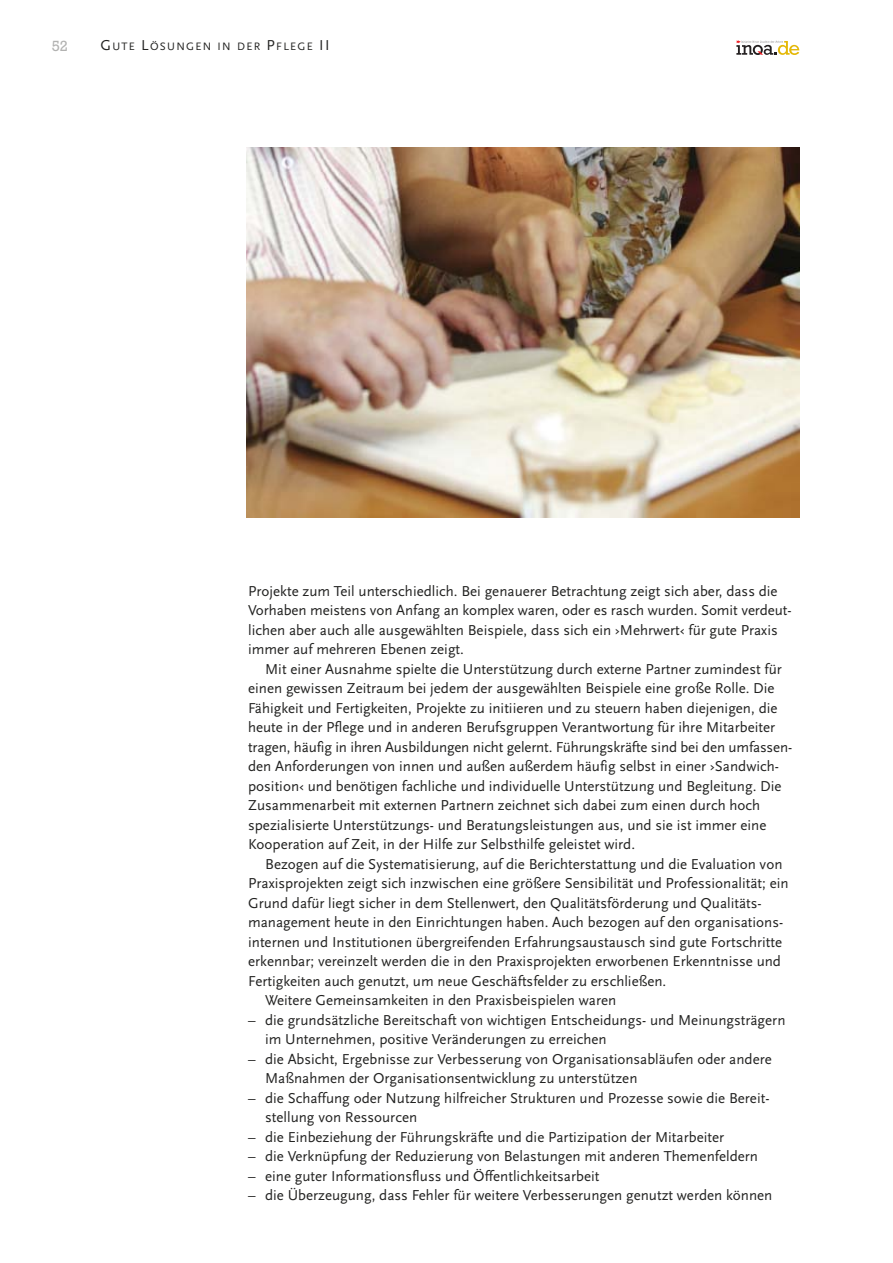
<style>
.page{position:relative;width:893px;height:1263px;background:#fff}
.page>*{position:absolute;margin:0;border:0;box-sizing:border-box;transform-origin:0 0}
.t1{font:15px/19.5px "Scala Sans Pro";color:#222221}
.t2{font:15px "Rockwell";color:#b2b2b1}
.t3{font:11.25px "Scala Sans Pro";letter-spacing:.115em;color:#222221}
.s1{font-size:15px}
</style>
<div class="page">
<svg style="left:736px;top:40px;width:63px;height:15px"></svg>
<img style="left:247px;top:147px;width:552px;height:371px">
<p class="t2" style="left:52px;top:41px;width:18px">52</p>
<p class="t3" style="left:101px;top:41px;width:230px"><span class="s1">G</span>UTE <span class="s1">L</span>ÖSUNGEN IN DER <span class="s1">P</span>FLEGE <span class="s1">II</span></p>
<p class="t1" style="left:248px;top:581px;width:545px">Projekte zum Teil unterschiedlich. Bei genauerer Betrachtung zeigt sich aber, dass die Vorhaben meistens von Anfang an komplex waren, oder es rasch wurden. Somit verdeut&shy;lichen aber auch alle ausgewählten Beispiele, dass sich ein ›Mehrwert‹ für gute Praxis immer auf mehreren Ebenen zeigt.</p>
<p class="t1" style="left:248px;top:659px;width:545px;text-indent:17px">Mit einer Ausnahme spielte die Unterstützung durch externe Partner zumindest für einen gewissen Zeitraum bei jedem der ausgewählten Beispiele eine große Rolle. Die Fähigkeit und Fertigkeiten, Projekte zu initiieren und zu steuern haben diejenigen, die heute in der Pflege und in anderen Berufsgruppen Verantwortung für ihre Mitarbeiter tragen, häufig in ihren Ausbildungen nicht gelernt. Führungskräfte sind bei den umfassen&shy;den Anforderungen von innen und außen außerdem häufig selbst in einer ›Sandwich&shy;position‹ und benötigen fachliche und individuelle Unterstützung und Begleitung. Die Zusammenarbeit mit externen Partnern zeichnet sich dabei zum einen durch hoch spezialisierte Unterstützungs- und Beratungsleistungen aus, und sie ist immer eine Kooperation auf Zeit, in der Hilfe zur Selbsthilfe geleistet wird.</p>
<p class="t1" style="left:265px;top:854px;width:519px">Bezogen auf die Systematisierung, auf die Berichterstattung und die Evaluation von</p>
<p class="t1" style="left:248px;top:874px;width:542px">Praxisprojekten zeigt sich inzwischen eine größere Sensibilität und Professionalität; ein</p>
<p class="t1" style="left:248px;top:893px;width:515px">Grund dafür liegt sicher in dem Stellenwert, den Qualitätsförderung und Qualitäts-</p>
<p class="t1" style="left:248px;top:913px;width:537px">management heute in den Einrichtungen haben. Auch bezogen auf den organisations-</p>
<p class="t1" style="left:248px;top:932px;width:535px">internen und Institutionen übergreifenden Erfahrungsaustausch sind gute Fortschritte</p>
<p class="t1" style="left:248px;top:952px;width:534px">erkennbar; vereinzelt werden die in den Praxisprojekten erworbenen Erkenntnisse und</p>
<p class="t1" style="left:248px;top:971px;width:420px">Fertigkeiten auch genutzt, um neue Geschäftsfelder zu erschließen.</p>
<p class="t1" style="left:265px;top:991px;width:353px">Weitere Gemeinsamkeiten in den Praxisbeispielen waren</p>
<p class="t1" style="left:265px;top:1010px;width:522px;text-indent:-17px">– die grundsätzliche Bereitschaft von wichtigen Entscheidungs- und Meinungsträgern im Unternehmen, positive Veränderungen zu erreichen</p>
<p class="t1" style="left:265px;top:1049px;width:508px;text-indent:-17px">– die Absicht, Ergebnisse zur Verbesserung von Organisationsabläufen oder andere<br>Maßnahmen der Organisationsentwicklung zu unterstützen</p>
<p class="t1" style="left:265px;top:1088px;width:506px;text-indent:-17px">– die Schaffung oder Nutzung hilfreicher Strukturen und Prozesse sowie die Bereit&shy;stellung von Ressourcen</p>
<p class="t1" style="left:248px;top:1127px;width:478px">– die Einbeziehung der Führungskräfte und die Partizipation der Mitarbeiter</p>
<p class="t1" style="left:248px;top:1147px;width:511px">– die Verknüpfung der Reduzierung von Belastungen mit anderen Themenfeldern</p>
<p class="t1" style="left:248px;top:1166px;width:353px">– eine guter Informationsfluss und Öffentlichkeitsarbeit</p>
<p class="t1" style="left:248px;top:1186px;width:526px">– die Überzeugung, dass Fehler für weitere Verbesserungen genutzt werden können</p>
</div>
